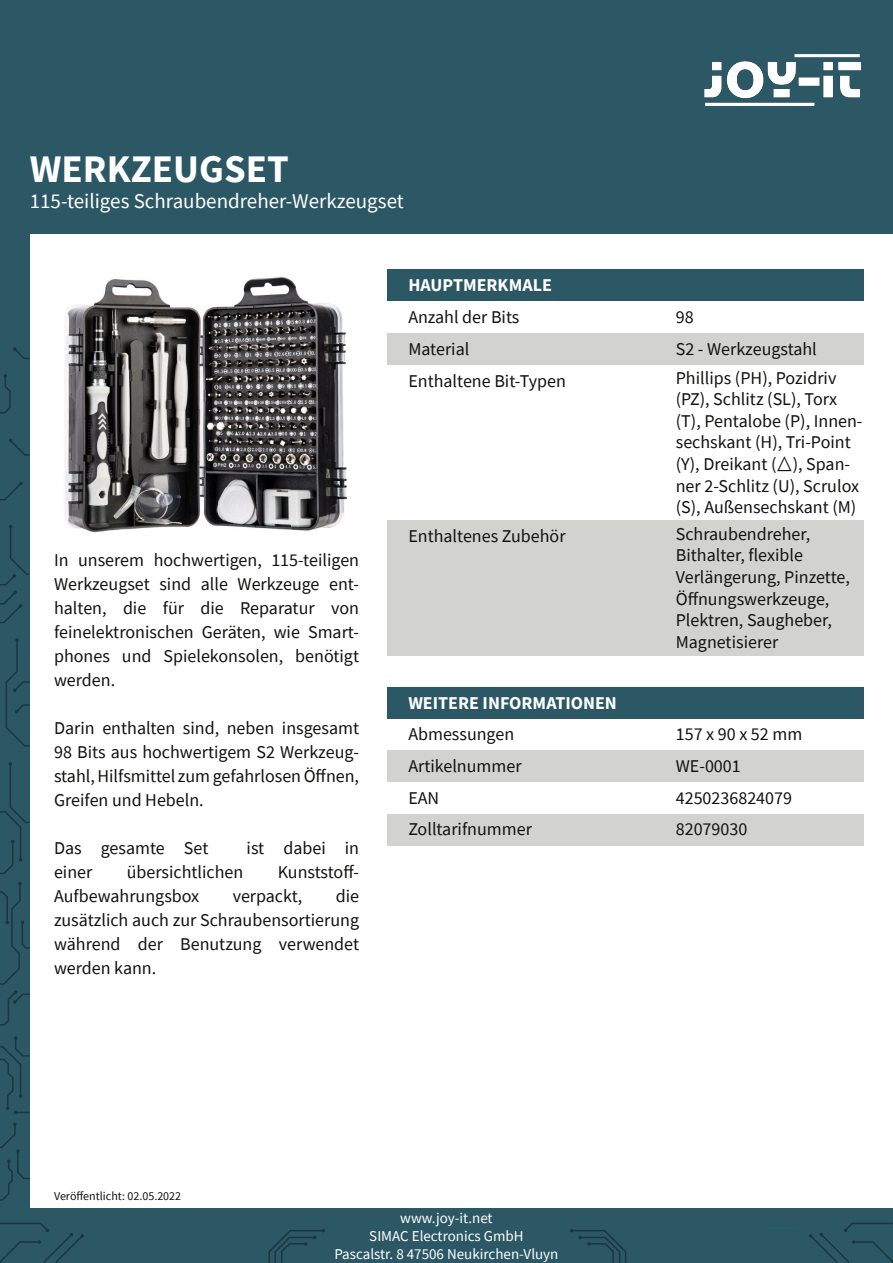
<style>
.page{position:relative;width:893px;height:1263px;background:#fff}
.page>*{position:absolute;margin:0;border:0;box-sizing:border-box;transform-origin:0 0}
.t1{font:700 39px "Source Sans Pro";color:#fff}
.t2{font:21px "Source Sans Pro";color:#fff}
.t3{font:18px/24px "Source Sans Pro";color:#11110f;text-align:justify}
.t4{font:700 18px "Source Sans Pro";color:#fff}
.t5{font:15px "Source Sans Pro";color:#fff}
.t6{font:12px "Source Sans Pro";color:#11110f}
</style>
<div class="page">
<div style="left:387px;top:333px;width:476px;height:32px;background:#d2d2d1"></div>
<div style="left:387px;top:750px;width:476px;height:32px;background:#d2d2d1"></div>
<div style="left:387px;top:814px;width:476px;height:31px;background:#d2d2d1"></div>
<div style="left:387px;top:520px;width:476px;height:135px;background:#d2d2d1"></div>
<div style="left:0;top:0;width:893px;height:234px;background:#2c5866"></div>
<img style="left:704px;top:54px;width:158px;height:52px">
<div style="left:0;top:208px;width:30px;height:1055px;background:#2c5866"></div>
<div style="left:387px;top:269px;width:476px;height:32px;background:#2c5866"></div>
<div style="left:387px;top:687px;width:476px;height:32px;background:#2c5866"></div>
<svg style="left:0;top:1122px;width:30px;height:79px"></svg>
<svg style="left:0;top:1036px;width:30px;height:78px"></svg>
<svg style="left:0;top:882px;width:30px;height:144px"></svg>
<svg style="left:0;top:762px;width:30px;height:112px"></svg>
<svg style="left:5px;top:638px;width:25px;height:109px"></svg>
<svg style="left:0;top:525px;width:30px;height:99px"></svg>
<svg style="left:0;top:481px;width:23px;height:20px"></svg>
<svg style="left:9px;top:438px;width:21px;height:18px"></svg>
<svg style="left:0;top:374px;width:11px;height:40px"></svg>
<svg style="left:13px;top:347px;width:17px;height:12px"></svg>
<div style="left:0;top:1209px;width:893px;height:54px;background:#2c5866"></div>
<hr style="left:767px;top:1227px;width:30px;height:1px;background:#245e6c">
<svg style="left:268px;top:1229px;width:57px;height:34px"></svg>
<svg style="left:570px;top:1229px;width:57px;height:34px"></svg>
<svg style="left:0;top:1222px;width:84px;height:41px"></svg>
<svg style="left:809px;top:1222px;width:84px;height:41px"></svg>
<img style="left:65px;top:277px;width:282px;height:256px">
<p class="t1" style="left:30px;top:143px;width:260px">WERKZEUGSET</p>
<p class="t2" style="left:30px;top:187px;width:376px">115-teiliges Schraubendreher-Werkzeugset</p>
<p class="t3" style="left:54px;top:547px;width:307px">In unserem hochwertigen, 115-teiligen Werkzeugset sind alle Werkzeuge ent&shy;halten, die für die Reparatur von feinelektronischen Geräten, wie Smart&shy;phones und Spielekonsolen, benötigt werden.</p>
<p class="t3" style="left:54px;top:715px;width:307px">Darin enthalten sind, neben insgesamt 98 Bits aus hochwertigem S2 Werkzeug&shy;stahl, Hilfsmittel zum gefahrlosen Öffnen, Greifen und Hebeln.</p>
<p class="t3" style="left:54px;top:835px;width:156px">Das gesamte Set</p>
<p class="t3" style="left:247px;top:835px;width:114px">ist dabei in</p>
<p class="t3" style="left:54px;top:859px;width:40px">einer</p>
<p class="t3" style="left:127px;top:859px;width:118px">übersichtlichen</p>
<p class="t3" style="left:278px;top:859px;width:83px">Kunststoff-</p>
<p class="t3" style="left:54px;top:883px;width:147px">Aufbewahrungsbox</p>
<p class="t3" style="left:233px;top:883px;width:71px">verpackt,</p>
<p class="t3" style="left:54px;top:883px;width:307px;text-indent:282px">die zusätzlich auch zur Schraubensortierung während der Benutzung verwendet werden kann.</p>
<p class="t4" style="left:408px;top:273px;width:145px">HAUPTMERKMALE</p>
<p class="t3" style="left:408px;top:305px;width:113px">Anzahl der Bits</p>
<p class="t3" style="left:676px;top:305px;width:19px">98</p>
<p class="t3" style="left:408px;top:337px;width:63px">Material</p>
<p class="t3" style="left:676px;top:337px;width:143px">S2 - Werkzeugstahl</p>
<p class="t3" style="left:408px;top:369px;width:159px">Enthaltene Bit-Typen</p>
<p class="t3" style="left:676px;top:367px;width:188px;line-height:21.6px;text-align:left">Phillips (PH), Pozidriv (PZ), Schlitz (SL), Torx (T), Pentalobe (P), Innen&shy;sechskant (H), Tri-Point (Y), Dreikant (△), Span&shy;ner 2-Schlitz (U), Scrulox (S), Außensechskant (M)</p>
<p class="t3" style="left:408px;top:524px;width:159px">Enthaltenes Zubehör</p>
<p class="t3" style="left:676px;top:523px;width:176px;line-height:21.6px;text-align:left">Schraubendreher,<br>Bithalter, flexible<br>Verlängerung, Pinzette,</p>
<p class="t3" style="left:676px;top:588px;width:158px;line-height:21.6px;text-align:left">Öffnungswerkzeuge,<br>Plektren, Saugheber,<br>Magnetisierer</p>
<p class="t4" style="left:408px;top:691px;width:210px">WEITERE INFORMATIONEN</p>
<p class="t3" style="left:408px;top:722px;width:107px">Abmessungen</p>
<p class="t3" style="left:676px;top:722px;width:128px">157 x 90 x 52 mm</p>
<p class="t3" style="left:408px;top:754px;width:115px">Artikelnummer</p>
<p class="t3" style="left:676px;top:754px;width:67px">WE-0001</p>
<p class="t3" style="left:408px;top:786px;width:32px">EAN</p>
<p class="t3" style="left:676px;top:786px;width:118px">4250236824079</p>
<p class="t3" style="left:408px;top:817px;width:125px">Zolltarifnummer</p>
<p class="t3" style="left:676px;top:817px;width:73px">82079030</p>
<p class="t6" style="left:54px;top:1188px;width:129px">Veröffentlicht: 02.05.2022</p>
<p class="t5" style="left:400px;top:1208px;width:94px">www.joy-it.net</p>
<p class="t5" style="left:369px;top:1226px;width:156px">SIMAC Electronics GmbH</p>
<p class="t5" style="left:334px;top:1244px;width:226px">Pascalstr. 8 47506 Neukirchen-Vluyn</p>
</div>
